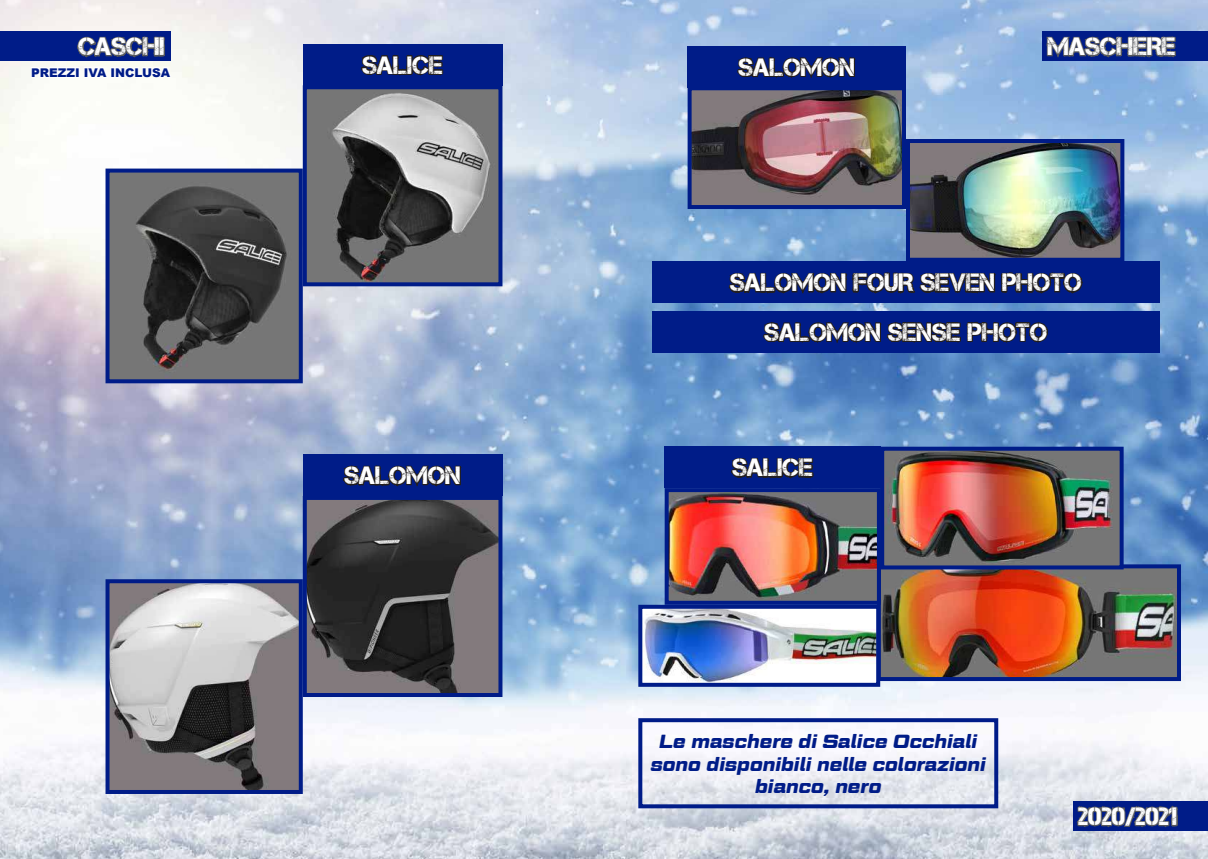
<style>
.page{position:relative;width:1208px;height:859px;background:#fff}
.page>*{position:absolute;margin:0;border:0;box-sizing:border-box;transform-origin:0 0}
.t1{font:25px/49.4px "Captureit";color:#fff;text-align:center}
.t2{font:italic 700 19px/22.8px "Geom Graphic";color:#001c88;text-align:center}
.t3{font:900 12px "Arial";color:#001c88}
</style>
<div class="page">
<img style="left:0;top:0;width:1208px;height:859px">
<div style="left:0;top:32px;width:170px;height:29px;background:#001c88"></div>
<div style="left:1072px;top:801px;width:136px;height:30px;background:#001c88"></div>
<svg style="left:1064px;top:803px;width:114px;height:27px"></svg>
<svg style="left:30px;top:22px;width:143px;height:59px"></svg>
<div style="left:1042px;top:32px;width:166px;height:29px;background:#001c88"></div>
<svg style="left:1044px;top:22px;width:133px;height:36px"></svg>
<div style="left:303px;top:44px;width:199px;height:41px;background:#001c88"></div>
<svg style="left:353px;top:40px;width:91px;height:36px"></svg>
<img style="left:110px;top:174px;width:188px;height:204px">
<div style="left:105px;top:169px;width:198px;height:214px;border:4px solid #001c88"></div>
<img style="left:308px;top:90px;width:189px;height:191px">
<div style="left:303px;top:85px;width:199px;height:201px;border:4px solid #001c88"></div>
<img style="left:882px;top:569px;width:294px;height:107px">
<div style="left:877px;top:564px;width:304px;height:117px;border:4px solid #001c88"></div>
<img style="left:885px;top:452px;width:233px;height:112px">
<div style="left:880px;top:447px;width:243px;height:122px;border:4px solid #001c88"></div>
<img style="left:643px;top:610px;width:232px;height:72px">
<div style="left:638px;top:605px;width:242px;height:82px;border:4px solid #001c88"></div>
<div style="left:638px;top:718px;width:360px;height:90px;border:4px solid #001c88"></div>
<div style="left:303px;top:454px;width:199px;height:42px;background:#001c88"></div>
<svg style="left:343px;top:465px;width:119px;height:22px"></svg>
<img style="left:110px;top:584px;width:188px;height:205px">
<div style="left:105px;top:579px;width:198px;height:215px;border:4px solid #001c88"></div>
<img style="left:308px;top:501px;width:189px;height:191px">
<div style="left:303px;top:496px;width:199px;height:201px;border:4px solid #001c88"></div>
<img style="left:692px;top:91px;width:209px;height:113px">
<div style="left:687px;top:86px;width:219px;height:123px;border:4px solid #001c88"></div>
<img style="left:911px;top:144px;width:208px;height:113px">
<div style="left:906px;top:139px;width:218px;height:123px;border:4px solid #001c88"></div>
<div style="left:664px;top:447px;width:217px;height:41px;background:#001c88"></div>
<svg style="left:723px;top:443px;width:91px;height:36px"></svg>
<div style="left:687px;top:46px;width:219px;height:42px;background:#001c88"></div>
<svg style="left:737px;top:57px;width:119px;height:22px"></svg>
<img style="left:669px;top:493px;width:207px;height:107px">
<div style="left:664px;top:488px;width:217px;height:117px;border:4px solid #001c88"></div>
<div style="left:652px;top:262px;width:507px;height:41px;background:#001c88"></div>
<svg style="left:728px;top:272px;width:355px;height:22px"></svg>
<div style="left:652px;top:311px;width:507px;height:42px;background:#001c88"></div>
<svg style="left:763px;top:321px;width:285px;height:22px"></svg>
<p class="t1" style="left:78px;top:22px;width:87px">CASCHI</p>
<p class="t3" style="left:31px;top:64px;width:141px">PREZZI IVA INCLUSA</p>
<p class="t1" style="left:362px;top:40px;width:82px">SALICE</p>
<p class="t1" style="left:738px;top:43px;width:118px">SALOMON</p>
<p class="t1" style="left:1047px;top:22px;width:129px">MASCHERE</p>
<p class="t1" style="left:730px;top:258px;width:353px">SALOMON FOUR SEVEN PHOTO<br>SALOMON SENSE PHOTO</p>
<p class="t1" style="left:344px;top:451px;width:118px">SALOMON</p>
<p class="t1" style="left:732px;top:443px;width:82px">SALICE</p>
<p class="t2" style="left:650px;top:729px;width:337px">Le maschere di Salice Occhiali sono disponibili nelle colorazioni bianco, nero</p>
<p class="t1" style="left:1078px;top:792px;width:100px">2020/2021</p>
</div>
